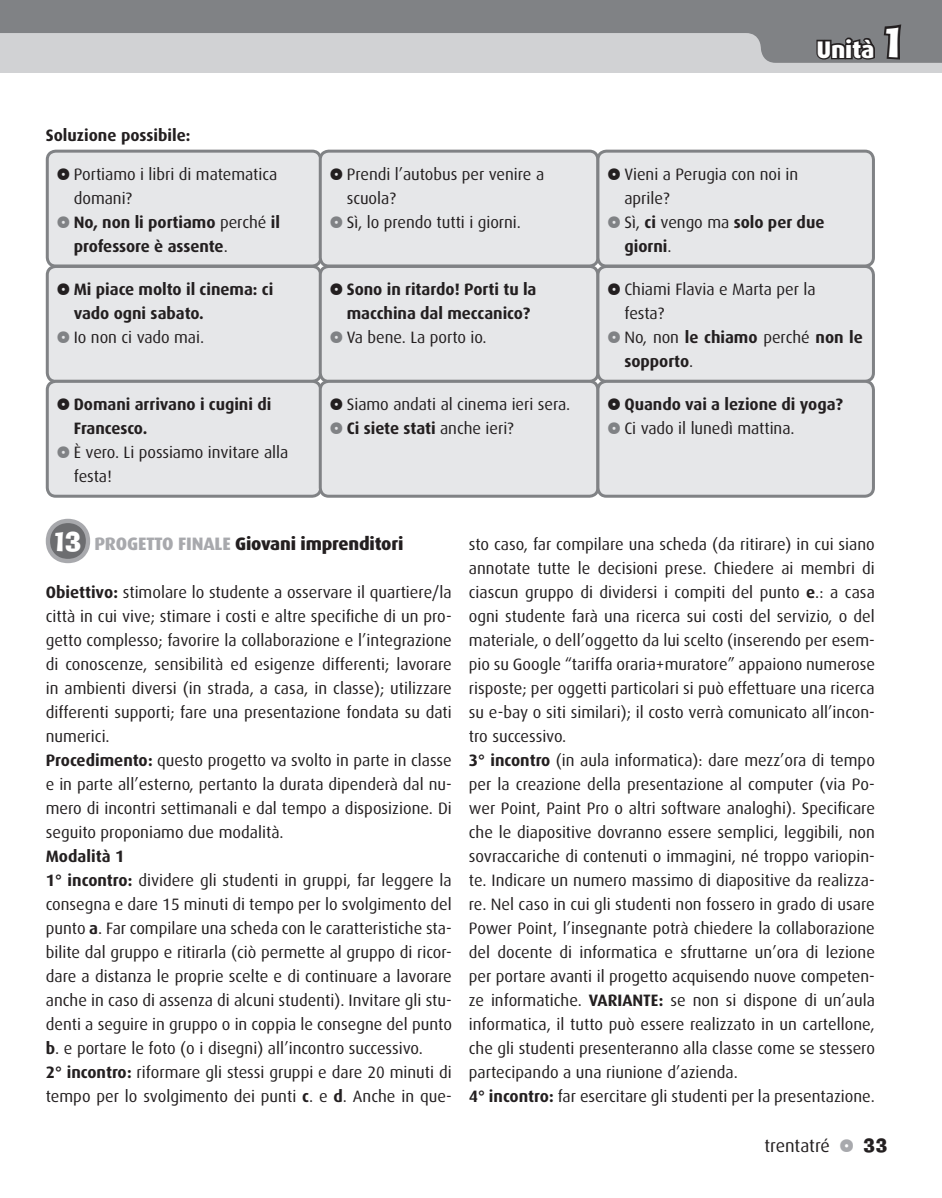
<style>
.page{position:relative;width:942px;height:1198px;background:#fff}
.page>*{position:absolute;margin:0;border:0;box-sizing:border-box;transform-origin:0 0}
.t1{font:800 24px "Dax OT";letter-spacing:-.01em;color:#fff}
.t2{font:800 18px "Dax OT";letter-spacing:-.01em;color:#231f20}
.t3{font:18px "Dax OT";color:#231f20}
.t4{font:18px "Ad Lib BT";color:#231f20}
.t5{font:16.5px/24px "Dax OT";color:#231f20}
.t6{font:700 16.5px/24px "Dax OT";letter-spacing:-.005em;color:#231f20}
.s1{font-weight:700}
.s2{font-family:"Ad Lib BT";font-weight:400;font-size:39.6px}
.s3{font-family:"Ad Lib BT";font-weight:400;font-size:25.5px;color:#fff}
.s4{color:#a8a9ad}
</style>
<div class="page">
<div style="left:0;top:33px;width:942px;height:40px;background:#d1d2d4"></div>
<svg style="left:0;top:0;width:942px;height:63px;fill:#808285"></svg>
<svg style="left:815px;top:21px;width:89px;height:41px;background:#5e5e61"></svg>
<svg style="left:45px;top:518px;width:46px;height:46px"></svg>
<div style="left:47px;top:151px;width:274px;height:115px;background:#e6e7e9;border-radius:9px"></div>
<div style="left:46px;top:150px;width:276px;height:117px;border:3px solid #808285;border-radius:9px"></div>
<div style="left:47px;top:266px;width:274px;height:115px;background:#e6e7e9;border-radius:9px"></div>
<div style="left:46px;top:265px;width:276px;height:118px;border:3px solid #808285;border-radius:9px"></div>
<div style="left:47px;top:381px;width:274px;height:115px;background:#e6e7e9;border-radius:9px"></div>
<div style="left:46px;top:380px;width:276px;height:117px;border:3px solid #808285;border-radius:9px"></div>
<div style="left:320px;top:151px;width:278px;height:115px;background:#e6e7e9;border-radius:9px"></div>
<div style="left:319px;top:150px;width:280px;height:117px;border:3px solid #808285;border-radius:9px"></div>
<div style="left:320px;top:266px;width:278px;height:115px;background:#e6e7e9;border-radius:9px"></div>
<div style="left:319px;top:265px;width:280px;height:118px;border:3px solid #808285;border-radius:9px"></div>
<div style="left:320px;top:381px;width:278px;height:115px;background:#e6e7e9;border-radius:9px"></div>
<div style="left:319px;top:380px;width:280px;height:117px;border:3px solid #808285;border-radius:9px"></div>
<div style="left:598px;top:151px;width:275px;height:115px;background:#e6e7e9;border-radius:9px"></div>
<div style="left:596px;top:150px;width:279px;height:117px;border:3px solid #808285;border-radius:9px"></div>
<div style="left:598px;top:266px;width:275px;height:115px;background:#e6e7e9;border-radius:9px"></div>
<div style="left:596px;top:265px;width:279px;height:118px;border:3px solid #808285;border-radius:9px"></div>
<div style="left:598px;top:381px;width:275px;height:115px;background:#e6e7e9;border-radius:9px"></div>
<div style="left:596px;top:380px;width:279px;height:117px;border:3px solid #808285;border-radius:9px"></div>
<svg style="left:0;top:0;width:4px;height:4px"></svg>
<svg style="left:938px;top:0;width:4px;height:4px"></svg>
<p class="t6" style="left:46px;top:121px;width:146px">Soluzione possibile:</p>
<p class="t5" style="left:74px;top:159px;width:208px">Portiamo i libri di matematica domani?<br><span class="s1">No, non li portiamo</span> perché <span class="s1">il professore è assente</span>.</p>
<p class="t6" style="left:74px;top:274px;width:201px">Mi piace molto il cinema: ci vado ogni sabato.</p>
<p class="t5" style="left:74px;top:322px;width:132px">Io non ci vado mai.</p>
<p class="t6" style="left:74px;top:389px;width:199px">Domani arrivano i cugini di<br>Francesco.</p>
<p class="t5" style="left:74px;top:437px;width:216px">È vero. Li possiamo invitare alla festa!</p>
<p class="t5" style="left:347px;top:159px;width:199px">Prendi l’autobus per venire a scuola?<br>Sì, lo prendo tutti i giorni.</p>
<p class="t6" style="left:347px;top:274px;width:191px">Sono in ritardo! Porti tu la macchina dal meccanico?</p>
<p class="t5" style="left:347px;top:322px;width:141px">Va bene. La porto io.</p>
<p class="t5" style="left:347px;top:389px;width:225px">Siamo andati al cinema ieri sera.<br><span class="s1">Ci siete stati</span> anche ieri?</p>
<h1 class="t1" style="left:817px;top:27px;width:92px">Unità <span class="s2">1</span></h1>
<p class="t5" style="left:624px;top:159px;width:201px">Vieni a Perugia con noi in aprile?<br>Sì, <span class="s1">ci</span> vengo ma <span class="s1">solo per due giorni</span>.</p>
<p class="t5" style="left:624px;top:274px;width:240px">Chiami Flavia e Marta per la<br>festa?<br>No, non <span class="s1">le chiamo</span> perché <span class="s1">non le sopporto</span>.</p>
<p class="t6" style="left:624px;top:389px;width:220px">Quando vai a lezione di yoga?</p>
<p class="t5" style="left:624px;top:413px;width:172px">Ci vado il lunedì mattina.</p>
<p class="t2" style="left:51px;top:526px;width:354px"><span class="s3">13</span> <span class="s4">PROGETTO FINALE</span> Giovani imprenditori</p>
<p class="t5" style="left:46px;top:577px;width:408px"><span class="s1">Obiettivo:</span> stimolare lo studente a osservare il quartiere/la città in cui vive; stimare i costi e altre specifiche di un pro&shy;getto complesso; favorire la collaborazione e l’integrazione di conoscenze, sensibilità ed esigenze differenti; lavorare in ambienti diversi (in strada, a casa, in classe); utilizzare differenti supporti; fare una presentazione fondata su dati numerici.<br><span class="s1">Procedimento:</span> questo progetto va svolto in parte in classe e in parte all’esterno, pertanto la durata dipenderà dal nu&shy;mero di incontri settimanali e dal tempo a disposizione. Di seguito proponiamo due modalità.</p>
<p class="t5" style="left:46px;top:841px;width:408px"><span class="s1">Modalità 1<br>1° incontro:</span> dividere gli studenti in gruppi, far leggere la consegna e dare 15 minuti di tempo per lo svolgimento del punto <span class="s1">a</span>. Far compilare una scheda con le caratteristiche sta&shy;bilite dal gruppo e ritirarla (ciò permette al gruppo di ricor&shy;dare a distanza le proprie scelte e di continuare a lavorare anche in caso di assenza di alcuni studenti). Invitare gli stu&shy;denti a seguire in gruppo o in coppia le consegne del punto <span class="s1">b</span>. e portare le foto (o i disegni) all’incontro successivo.<br><span class="s1">2° incontro:</span> riformare gli stessi gruppi e dare 20 minuti di tempo per lo svolgimento dei punti <span class="s1">c</span>. e <span class="s1">d</span>. Anche in que-</p>
<p class="t5" style="left:469px;top:529px;width:408px">sto caso, far compilare una scheda (da ritirare) in cui siano annotate tutte le decisioni prese. Chiedere ai membri di ciascun gruppo di dividersi i compiti del punto <span class="s1">e</span>.: a casa ogni studente farà una ricerca sui costi del servizio, o del materiale, o dell’oggetto da lui scelto (inserendo per esem&shy;pio su Google “tariffa oraria+muratore” appaiono numerose risposte; per oggetti particolari si può effettuare una ricerca su e-bay o siti similari); il costo verrà comunicato all’incon&shy;tro successivo.<br><span class="s1">3° incontro</span> (in aula informatica): dare mezz’ora di tempo per la creazione della presentazione al computer (via Po&shy;wer Point, Paint Pro o altri software analoghi). Specificare che le diapositive dovranno essere semplici, leggibili, non sovraccariche di contenuti o immagini, né troppo variopin&shy;te. Indicare un numero massimo di diapositive da realizza&shy;re. Nel caso in cui gli studenti non fossero in grado di usare Power Point, l’insegnante potrà chiedere la collaborazione del docente di informatica e sfruttarne un’ora di lezione per portare avanti il progetto acquisendo nuove competen&shy;ze informatiche. <span class="s1">VARIANTE:</span> se non si dispone di un’aula informatica, il tutto può essere realizzato in un cartellone, che gli studenti presenteranno alla classe come se stessero partecipando a una riunione d’azienda.<br><span class="s1">4° incontro:</span> far esercitare gli studenti per la presentazione.</p>
<p class="t3" style="left:764px;top:1128px;width:67px">trentatré</p>
<p class="t4" style="left:863px;top:1133px;width:26px">33</p>
</div>
